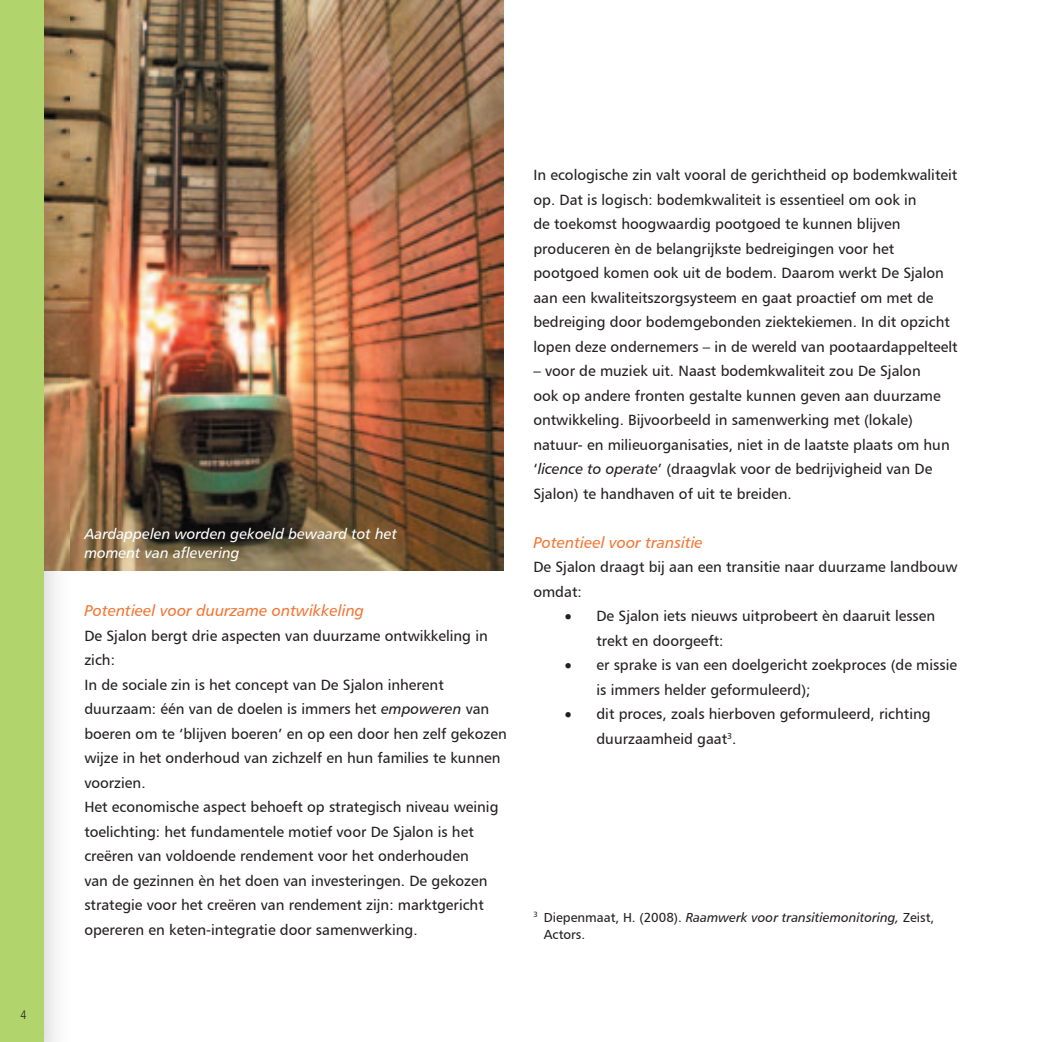
<style>
.page{position:relative;width:1042px;height:1042px;background:#fff}
.page>*{position:absolute;margin:0;border:0;box-sizing:border-box;transform-origin:0 0}
.t1{font:15.75px "Humanist 777 BT Italic B";color:#f37736}
.t2{font:14.88px/24.5px "Humanist 777 BT Roman B";color:#231f20}
.t3{font:14.88px/19.2px "Humanist 777 BT Italic B";color:#fff}
.t4{font:13.12px "Humanist 777 BT Italic B";color:#231f20}
.t5{font:13.12px "Humanist 777 BT Roman B";color:#231f20}
.t6{font:300 condensed 12.25px "Frutiger";color:#231f20}
.s1{font-family:"Humanist 777 BT Italic B"}
.s2{font-family:"Humanist 777 BT Roman B"}
</style>
<div class="page">
<img style="left:70px;top:0;width:434px;height:571px">
<img style="left:43px;top:0;width:27px;height:1042px">
<img style="left:0;top:571px;width:70px;height:1px">
<div style="left:0;top:0;width:43px;height:1042px;background:#b1d46d"></div>
<p class="t6" style="left:20px;top:1008px;width:7px">4</p>
<p class="t3" style="left:84px;top:524px;width:314px">Aardappelen worden gekoeld bewaard tot het moment van aflevering</p>
<p class="t1" style="left:84px;top:601px;width:281px">Potentieel voor duurzame ontwikkeling</p>
<p class="t2" style="left:84px;top:623px;width:424px">De Sjalon bergt drie aspecten van duurzame ontwikkeling in zich:<br>In de sociale zin is het concept van De Sjalon inherent duurzaam: één van de doelen is immers het <span class="s1">empoweren</span> van boeren om te ‘blijven boeren’ en op een door hen zelf gekozen wijze in het onderhoud van zichzelf en hun families te kunnen voorzien.<br>Het economische aspect behoeft op strategisch niveau weinig toelichting: het fundamentele motief voor De Sjalon is het creëren van voldoende rendement voor het onderhouden<br>van de gezinnen èn het doen van investeringen. De gekozen strategie voor het creëren van rendement zijn: marktgericht opereren en keten-integratie door samenwerking.</p>
<p class="t2" style="left:533px;top:162px;width:426px">In ecologische zin valt vooral de gerichtheid op bodemkwaliteit op. Dat is logisch: bodemkwaliteit is essentieel om ook in<br>de toekomst hoogwaardig pootgoed te kunnen blijven produceren èn de belangrijkste bedreigingen voor het pootgoed komen ook uit de bodem. Daarom werkt De Sjalon aan een kwaliteitszorgsysteem en gaat proactief om met de bedreiging door bodemgebonden ziektekiemen. In dit opzicht lopen deze ondernemers – in de wereld van pootaardappelteelt</p>
<p class="t2" style="left:533px;top:358px;width:418px">– voor de muziek uit. Naast bodemkwaliteit zou De Sjalon<br>ook op andere fronten gestalte kunnen geven aan duurzame ontwikkeling. Bijvoorbeeld in samenwerking met (lokale) natuur- en milieuorganisaties, niet in de laatste plaats om hun ‘<span class="s1">licence to operate</span>’ (draagvlak voor de bedrijvigheid van De Sjalon) te handhaven of uit te breiden.</p>
<p class="t1" style="left:533px;top:532px;width:171px">Potentieel voor transitie</p>
<p class="t2" style="left:533px;top:554px;width:426px">De Sjalon draagt bij aan een transitie naar duurzame landbouw omdat:</p>
<p class="t2" style="left:596px;top:603px;width:340px;text-indent:-32px">• De Sjalon iets nieuws uitprobeert èn daaruit lessen trekt en doorgeeft:</p>
<p class="t2" style="left:596px;top:652px;width:362px;text-indent:-32px">• er sprake is van een doelgericht zoekproces (de missie is immers helder geformuleerd);</p>
<p class="t2" style="left:596px;top:701px;width:336px;text-indent:-32px">• dit proces, zoals hierboven geformuleerd, richting duurzaamheid gaat<sup>3</sup>.</p>
<p class="t4" style="left:533px;top:909px;width:402px"><sup>3</sup> <span class="s2">Diepenmaat, H. (2008).</span> Raamwerk voor transitiemonitoring, <span class="s2">Zeist,</span></p>
<p class="t5" style="left:544px;top:926px;width:43px">Actors.</p>
</div>
